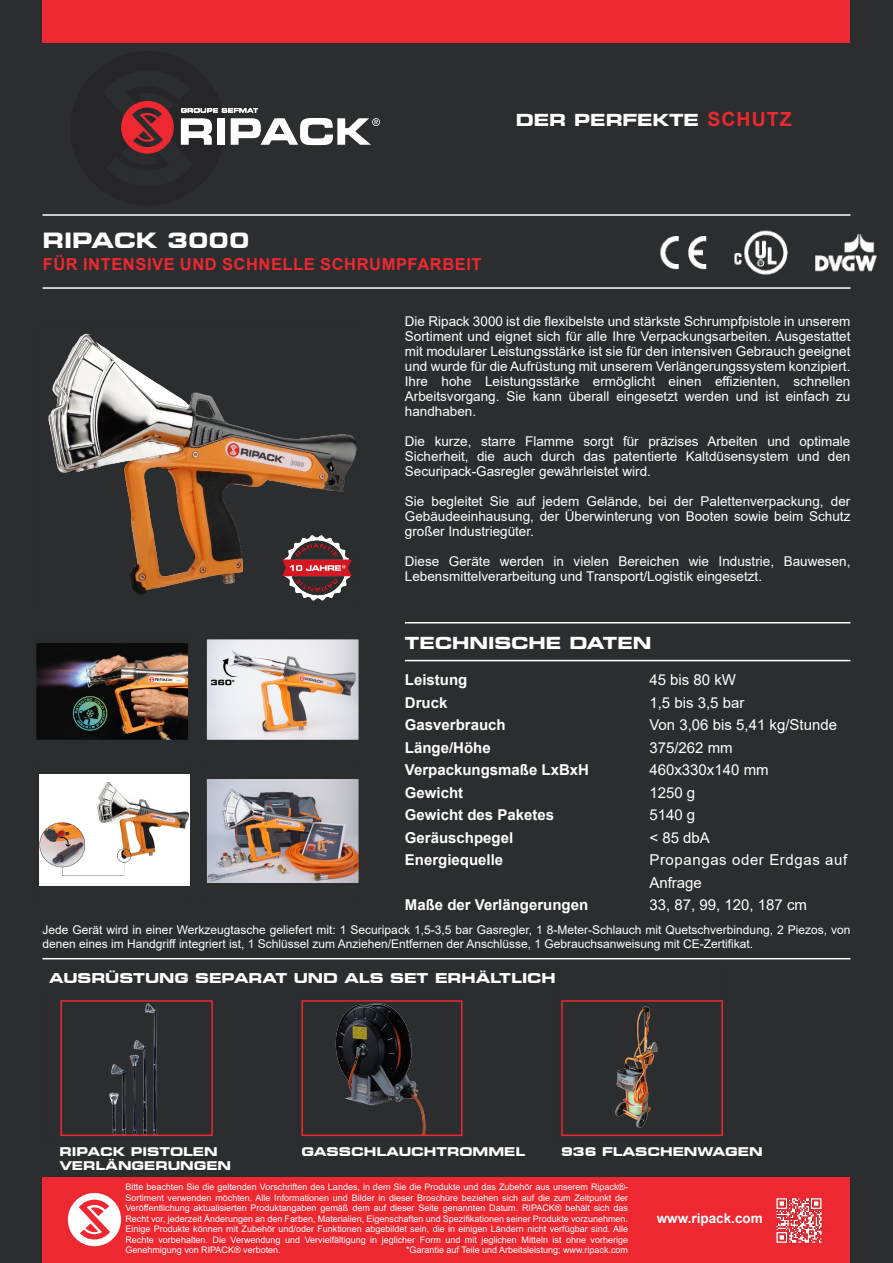
<style>
.page{position:relative;width:893px;height:1263px;background:#2b2d2f}
.page>*{position:absolute;margin:0;border:0;box-sizing:border-box;transform-origin:0 0}
.t1{font:700 expanded 21px "Square 721 BT";color:#fff}
.t2{font:700 16.5px "Arial";letter-spacing:.035em;color:#ee2830}
.t3{font:700 expanded 16.5px "Square 721 BT";color:#fff}
.t4{font:700 15px "Arial";color:#fff}
.t5{font:15px "Arial";color:#fff}
.t6{font:15px "Arial";letter-spacing:.04em;color:#fff}
.t7{font:13.5px/15px "Arial";color:#fff;text-align:justify}
.t8{font:700 expanded 13.5px "Square 721 BT";color:#fff}
.t9{font:700 13.5px "Arial";color:#fff}
.t10{font:12px/14.4px "Arial";color:#fff}
.t11{font:700 expanded 12px/14.4px "Square 721 BT";color:#fff}
.t12{font:9px/10.5px "Arial";color:#fff;text-align:justify}
.s1{font-family:"Arial";font-stretch:normal;font-size:19.5px;color:#ee2830}
</style>
<div class="page">
<svg style="left:121px;top:100px;width:259px;height:54px"></svg>
<div style="left:43px;top:1178px;width:807px;height:85px;background:#ee2830"></div>
<div style="left:43px;top:0;width:807px;height:43px;background:#ee2830"></div>
<hr style="left:43px;top:214px;width:807px;height:2px;background:#fff">
<hr style="left:43px;top:287px;width:807px;height:2px;background:#fff">
<hr style="left:405px;top:660px;width:445px;height:1px;background:#fff">
<hr style="left:405px;top:622px;width:445px;height:1px;background:#fff">
<hr style="left:43px;top:958px;width:807px;height:1px;background:#fff">
<img style="left:208px;top:779px;width:149px;height:103px">
<div style="left:205px;top:760px;width:155px;height:145px;border:2px solid #2a2d30"></div>
<img style="left:48px;top:333px;width:309px;height:262px">
<img style="left:41px;top:775px;width:148px;height:110px">
<div style="left:38px;top:760px;width:154px;height:145px;border:2px solid #2a2d30"></div>
<div style="left:60px;top:1000px;width:153px;height:136px;border:2px solid #ee2831"></div>
<div style="left:301px;top:1000px;width:161px;height:136px;border:2px solid #ee2831"></div>
<img style="left:103px;top:1000px;width:60px;height:135px">
<img style="left:330px;top:1001px;width:104px;height:133px">
<div style="left:561px;top:1000px;width:162px;height:136px;border:2px solid #ee2831"></div>
<svg style="left:68px;top:1193px;width:53px;height:53px"></svg>
<img style="left:776px;top:1198px;width:46px;height:45px">
<img style="left:208px;top:641px;width:149px;height:97px">
<div style="left:205px;top:638px;width:155px;height:103px;border:2px solid #2a2d30"></div>
<img style="left:38px;top:643px;width:149px;height:95px">
<div style="left:35px;top:638px;width:155px;height:103px;border:2px solid #2a2d30"></div>
<img style="left:276px;top:528px;width:81px;height:73px">
<img style="left:660px;top:230px;width:217px;height:59px">
<img style="left:585px;top:1000px;width:114px;height:137px">
<p class="t3" style="left:516px;top:110px;width:277px">DER PERFEKTE <span class="s1">SCHUTZ</span></p>
<p class="t1" style="left:43px;top:227px;width:209px">RIPACK 3000</p>
<p class="t2" style="left:43px;top:253px;width:440px">FÜR INTENSIVE UND SCHNELLE SCHRUMPFARBEIT</p>
<p class="t7" style="left:405px;top:314px;width:447px">Die Ripack 3000 ist die flexibelste und stärkste Schrumpfpistole in unserem Sortiment und eignet sich für alle Ihre Verpackungsarbeiten. Ausgestattet mit modularer Leistungsstärke ist sie für den intensiven Gebrauch geeignet und wurde für die Aufrüstung mit unserem Verlängerungssystem konzipiert.</p>
<p class="t7" style="left:405px;top:374px;width:447px">Ihre hohe Leistungsstärke ermöglicht einen effizienten, schnellen Arbeitsvorgang. Sie kann überall eingesetzt werden und ist einfach zu handhaben.</p>
<p class="t7" style="left:405px;top:434px;width:447px">Die kurze, starre Flamme sorgt für präzises Arbeiten und optimale Sicherheit, die auch durch das patentierte Kaltdüsensystem und den Securipack-Gasregler gewährleistet wird.</p>
<p class="t7" style="left:405px;top:494px;width:447px">Sie begleitet Sie auf jedem Gelände, bei der Palettenverpackung, der Gebäudeeinhausung, der Überwinterung von Booten sowie beim Schutz großer Industriegüter.</p>
<p class="t7" style="left:405px;top:554px;width:447px">Diese Geräte werden in vielen Bereichen wie Industrie, Bauwesen,<br>Lebensmittelverarbeitung und Transport/Logistik eingesetzt.</p>
<p class="t3" style="left:405px;top:633px;width:248px">TECHNISCHE DATEN</p>
<p class="t4" style="left:405px;top:669px;width:64px">Leistung</p>
<p class="t5" style="left:649px;top:669px;width:88px">45 bis 80 kW</p>
<p class="t4" style="left:405px;top:692px;width:44px">Druck</p>
<p class="t5" style="left:649px;top:692px;width:97px">1,5 bis 3,5 bar</p>
<p class="t4" style="left:405px;top:714px;width:102px">Gasverbrauch</p>
<p class="t5" style="left:649px;top:714px;width:189px">Von 3,06 bis 5,41 kg/Stunde</p>
<p class="t4" style="left:405px;top:737px;width:87px">Länge/Höhe</p>
<p class="t5" style="left:649px;top:737px;width:85px">375/262 mm</p>
<p class="t4" style="left:405px;top:759px;width:186px">Verpackungsmaße LxBxH</p>
<p class="t5" style="left:649px;top:759px;width:121px">460x330x140 mm</p>
<p class="t4" style="left:405px;top:782px;width:60px">Gewicht</p>
<p class="t5" style="left:649px;top:782px;width:47px">1250 g</p>
<p class="t4" style="left:405px;top:804px;width:151px">Gewicht des Paketes</p>
<p class="t5" style="left:649px;top:804px;width:47px">5140 g</p>
<p class="t4" style="left:405px;top:827px;width:110px">Geräuschpegel</p>
<p class="t5" style="left:649px;top:827px;width:62px">&lt; 85 dbA</p>
<p class="t4" style="left:405px;top:849px;width:100px">Energiequelle</p>
<p class="t6" style="left:649px;top:849px;width:199px">Propangas oder Erdgas auf</p>
<p class="t5" style="left:649px;top:872px;width:54px">Anfrage</p>
<p class="t4" style="left:405px;top:894px;width:185px">Maße der Verlängerungen</p>
<p class="t5" style="left:649px;top:894px;width:159px">33, 87, 99, 120, 187 cm</p>
<p class="t10" style="left:43px;top:922px;width:809px">Jede Gerät wird in einer Werkzeugtasche geliefert mit: 1 Securipack 1,5-3,5 bar Gasregler, 1 8-Meter-Schlauch mit Quetschverbindung, 2 Piezos, von denen eines im Handgriff integriert ist, 1 Schlüssel zum Anziehen/Entfernen der Anschlüsse, 1 Gebrauchsanweisung mit CE-Zertifikat.</p>
<p class="t8" style="left:49px;top:970px;width:508px">AUSRÜSTUNG SEPARAT UND ALS SET ERHÄLTLICH</p>
<p class="t11" style="left:59px;top:1144px;width:173px">RIPACK PISTOLEN<br>VERLÄNGERUNGEN</p>
<p class="t11" style="left:301px;top:1144px;width:225px">GASSCHLAUCHTROMMEL</p>
<p class="t11" style="left:561px;top:1144px;width:203px">936 FLASCHENWAGEN</p>
<p class="t12" style="left:125px;top:1182px;width:504px">Bitte beachten Sie die geltenden Vorschriften des Landes, in dem Sie die Produkte und das Zubehör aus unserem Ripack®- Sortiment verwenden möchten. Alle Informationen und Bilder in dieser Broschüre beziehen sich auf die zum Zeitpunkt der Veröffentlichung aktualisierten Produktangaben gemäß dem auf dieser Seite genannten Datum. RIPACK® behält sich das Recht vor, jederzeit Änderungen an den Farben, Materialien, Eigenschaften und Spezifikationen seiner Produkte vorzunehmen.<br>Einige Produkte können mit Zubehör und/oder Funktionen abgebildet sein, die in einigen Ländern nicht verfügbar sind. Alle Rechte vorbehalten. Die Verwendung und Vervielfältigung in jeglicher Form und mit jeglichen Mitteln ist ohne vorherige Genehmigung von RIPACK® verboten.</p>
<p class="t9" style="left:657px;top:1209px;width:108px">www.ripack.com</p>
<p class="t12" style="left:406px;top:1245px;width:223px">*Garantie auf Teile und Arbeitsleistung; www.ripack.com</p>
</div>
